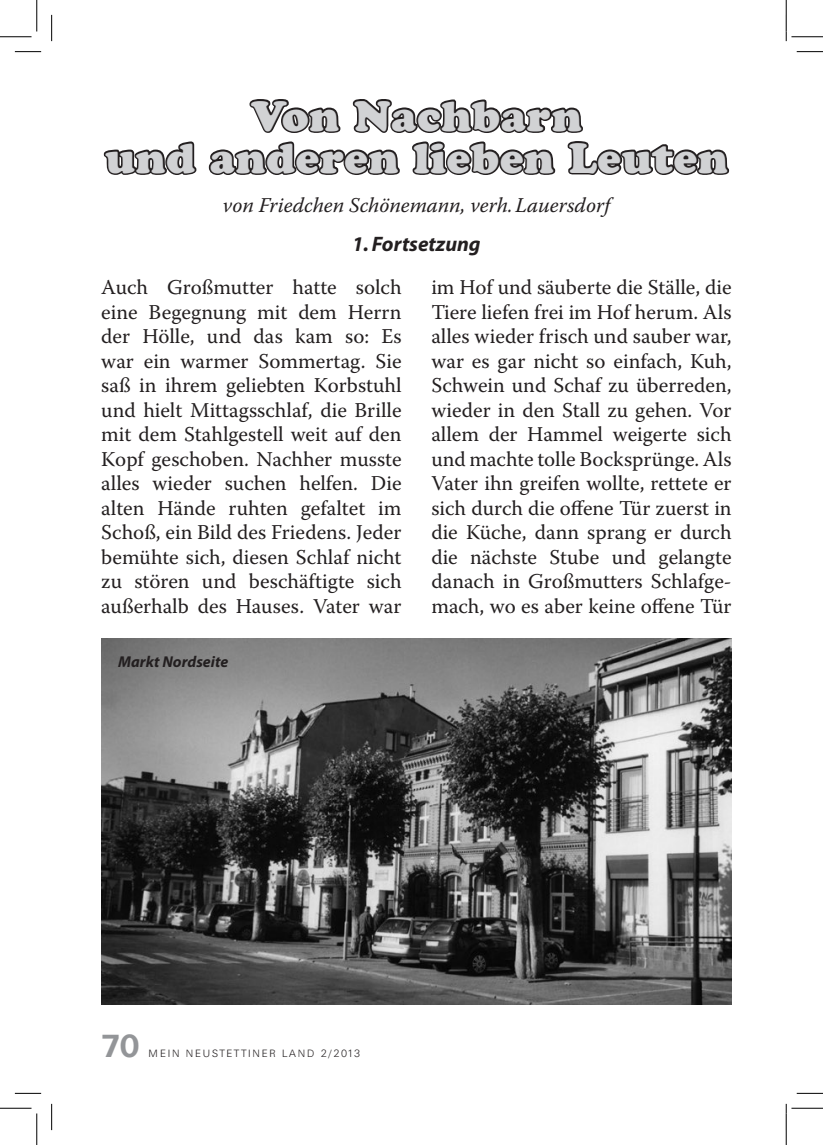
<style>
.page{position:relative;width:823px;height:1145px;background:#fff}
.page>*{position:absolute;margin:0;border:0;box-sizing:border-box;transform-origin:0 0}
.t1{font:42px/42px "Cooper Black Std";letter-spacing:.02em;color:#d1d2d4;text-align:center}
.t2{font:700 31.5px "Univers BQ";color:#939598}
.t3{font:21px/24.5px "Warnock Pro";color:#231f20;text-align:justify}
.t4{font:italic 21px "Warnock Pro";color:#231f20}
.t5{font:italic 700 21px "Myriad Pro";color:#231f20}
.t6{font:italic 700 15.75px "Myriad Pro";color:#231f20}
.t7{font:300 10.5px "Univers BQ";letter-spacing:.17em;color:#231f20}
</style>
<div class="page">
<svg style="left:103px;top:141px;width:94px;height:34px"></svg>
<svg style="left:208px;top:99px;width:522px;height:76px"></svg>
<img style="left:101px;top:639px;width:630px;height:365px">
<svg style="left:15px;top:51px;width:26px;height:1px"></svg>
<svg style="left:796px;top:51px;width:27px;height:1px"></svg>
<svg style="left:15px;top:1093px;width:26px;height:1px"></svg>
<svg style="left:796px;top:1093px;width:27px;height:1px"></svg>
<svg style="left:51px;top:15px;width:1px;height:26px"></svg>
<svg style="left:51px;top:1104px;width:1px;height:26px"></svg>
<hr style="left:0;top:36px;width:32px;height:1px;background:#000">
<hr style="left:791px;top:36px;width:32px;height:1px;background:#000">
<hr style="left:0;top:1108px;width:32px;height:1px;background:#000">
<hr style="left:791px;top:1108px;width:32px;height:1px;background:#000">
<hr style="left:36px;top:0;width:1px;height:32px;background:#000">
<hr style="left:36px;top:1113px;width:1px;height:32px;background:#000">
<hr style="left:786px;top:0;width:1px;height:32px;background:#000">
<hr style="left:786px;top:1113px;width:1px;height:32px;background:#000">
<h1 class="t1" style="left:105px;top:95px;width:624px">Von Nachbarn<br>und anderen lieben Leuten</h1>
<p class="t4" style="left:223px;top:193px;width:388px">von Friedchen Schönemann, verh. Lauersdorf</p>
<p class="t5" style="left:352px;top:231px;width:130px">1. Fortsetzung</p>
<p class="t3" style="left:101px;top:275px;width:302px">Auch Großmutter hatte solch eine Begegnung mit dem Herrn der Hölle, und das kam so: Es war ein warmer Sommertag. Sie saß in ihrem geliebten Korbstuhl und hielt Mittagsschlaf, die Brille mit dem Stahlgestell weit auf den Kopf geschoben. Nachher musste alles wieder suchen helfen. Die alten Hände ruhten gefaltet im Schoß, ein Bild des Friedens. Jeder bemühte sich, diesen Schlaf nicht zu stören und beschäftigte sich außerhalb des Hauses. Vater war</p>
<p class="t3" style="left:431px;top:275px;width:302px">im Hof und säuberte die Ställe, die Tiere liefen frei im Hof herum. Als alles wieder frisch und sauber war, war es gar nicht so einfach, Kuh, Schwein und Schaf zu überreden, wieder in den Stall zu gehen. Vor allem der Hammel weigerte sich und machte tolle Bocksprünge. Als Vater ihn greifen wollte, rettete er sich durch die offene Tür zuerst in die Küche, dann sprang er durch die nächste Stube und gelangte danach in Großmutters Schlafge&shy;mach, wo es aber keine offene Tür</p>
<p class="t6" style="left:118px;top:651px;width:112px">Markt Nordseite</p>
<h2 class="t2" style="left:101px;top:1028px;width:40px">70</h2>
<p class="t7" style="left:149px;top:1048px;width:213px">MEIN NEUSTETTINER LAND 2/2013</p>
</div>
